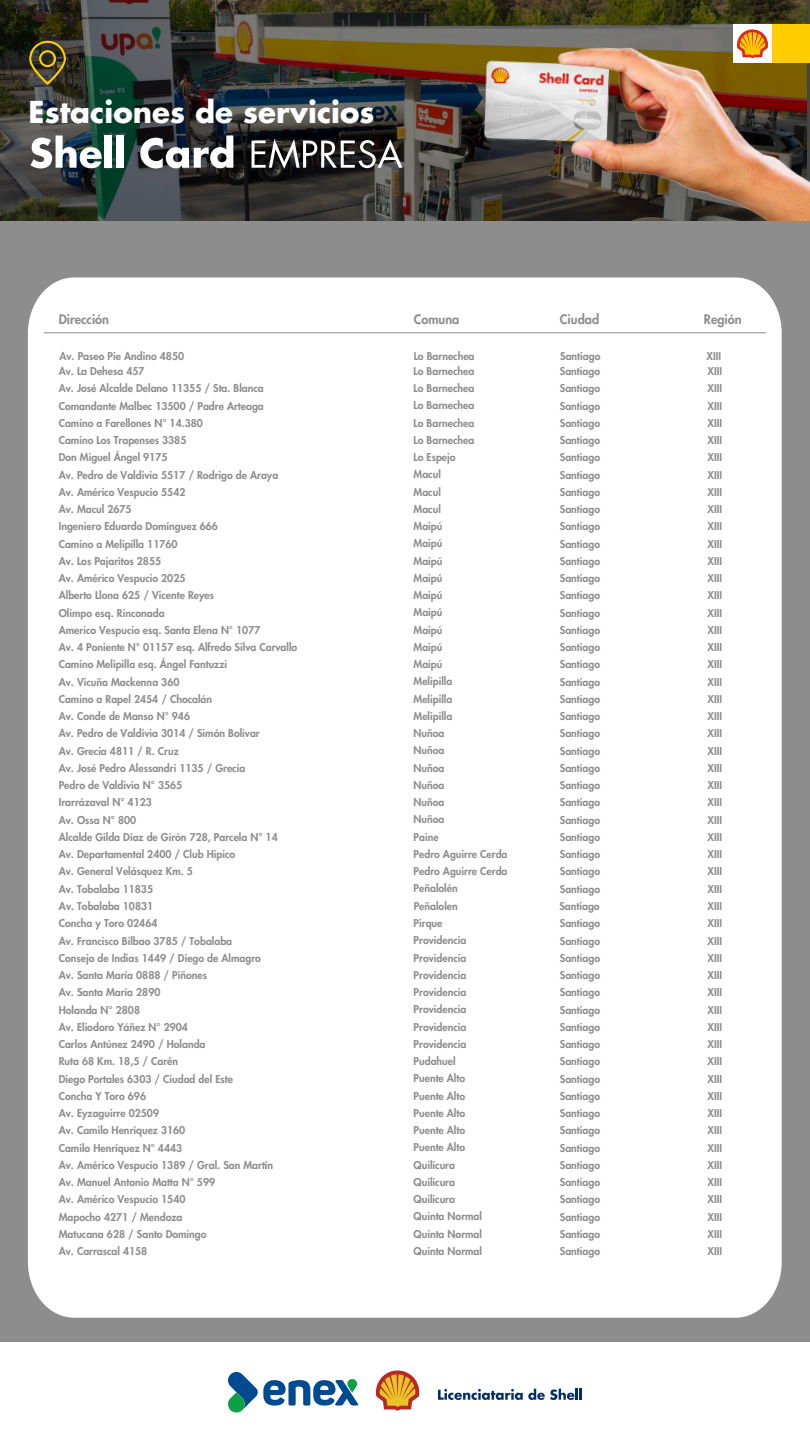
<style>
.page{position:relative;width:810px;height:1440px;background:#8d8d8d}
.page>*{position:absolute;margin:0;border:0;box-sizing:border-box;transform-origin:0 0}
.t1{font:700 29.33px "Futura Std";color:#fff}
.t2{font:800 12.75px "Futura Std";color:#8d8d8d}
.t3{font:800 10.5px/17.2px "Futura Std";color:#8d8d8d}
</style>
<div class="page">
<img style="left:0;top:0;width:810px;height:220px">
<img style="left:481px;top:45px;width:329px;height:175px">
<svg style="left:29px;top:41px;width:37px;height:44px;background:#5e5424"></svg>
<svg style="left:30px;top:135px;width:72px;height:33px;background:#8e999c"></svg>
<div style="left:105px;top:135px;width:7px;height:33px;background:#fff"></div>
<div style="left:117px;top:135px;width:7px;height:33px;background:#fff"></div>
<svg style="left:140px;top:135px;width:93px;height:33px;background:#838487"></svg>
<svg style="left:252px;top:139px;width:150px;height:30px;background:#5e5d5c"></svg>
<div style="left:733px;top:24px;width:39px;height:39px;background:#fff"></div>
<div style="left:772px;top:24px;width:38px;height:39px;background:#ffcd00"></div>
<svg style="left:737px;top:29px;width:31px;height:29px"></svg>
<div style="left:28px;top:277px;width:754px;height:1041px;background:#fff"></div>
<hr style="left:44px;top:332px;width:722px;height:1px;background:#8d8d8d">
<div style="left:0;top:1343px;width:810px;height:97px;background:#fff"></div>
<svg style="left:376px;top:1370px;width:43px;height:41px"></svg>
<svg style="left:438px;top:1389px;width:144px;height:11px"></svg>
<svg style="left:228px;top:1372px;width:131px;height:41px"></svg>
<h1 class="t1" style="left:29px;top:92px;width:347px">Estaciones de servicios</h1>
<p class="t2" style="left:59px;top:311px;width:52px">Dirección</p>
<p class="t2" style="left:414px;top:311px;width:47px">Comuna</p>
<p class="t2" style="left:560px;top:311px;width:41px">Ciudad</p>
<p class="t2" style="left:704px;top:311px;width:39px">Región</p>
<p class="t3" style="left:59px;top:348px;width:126px">Av. Paseo Pie Andino 4850</p>
<p class="t3" style="left:414px;top:347px;width:62px">Lo Barnechea</p>
<p class="t3" style="left:560px;top:347px;width:42px">Santiago</p>
<p class="t3" style="left:707px;top:348px;width:16px">XIII</p>
<p class="t3" style="left:414px;top:362px;width:95px">Lo Barnechea<br>Lo Barnechea<br>Lo Barnechea<br>Lo Barnechea<br>Lo Barnechea<br>Lo Espejo<br>Macul<br>Macul<br>Macul<br>Maipú<br>Maipú<br>Maipú<br>Maipú<br>Maipú<br>Maipú<br>Maipú<br>Maipú<br>Maipú<br>Melipilla<br>Melipilla<br>Melipilla<br>Nuñoa<br>Nuñoa<br>Nuñoa<br>Nuñoa<br>Nuñoa<br>Nuñoa<br>Paine<br>Pedro Aguirre Cerda<br>Pedro Aguirre Cerda<br>Peñalolén</p>
<p class="t3" style="left:414px;top:915px;width:70px">Pirque<br>Providencia<br>Providencia<br>Providencia<br>Providencia<br>Providencia<br>Providencia<br>Providencia<br>Pudahuel<br>Puente Alto<br>Puente Alto<br>Puente Alto<br>Puente Alto<br>Puente Alto<br>Quilicura<br>Quilicura<br>Quilicura<br>Quinta Normal<br>Quinta Normal<br>Quinta Normal</p>
<p class="t3" style="left:59px;top:363px;width:240px">Av. La Dehesa 457<br>Av. José Alcalde Delano 11355 / Sta. Blanca<br>Comandante Malbec 13500 / Padre Arteaga<br>Camino a Farellones N° 14.380<br>Camino Los Trapenses 3385<br>Don Miguel Ángel 9175<br>Av. Pedro de Valdivia 5517 / Rodrigo de Araya<br>Av. Américo Vespucio 5542<br>Av. Macul 2675<br>Ingeniero Eduardo Domínguez 666<br>Camino a Melipilla 11760<br>Av. Los Pajaritos 2855<br>Av. Américo Vespucio 2025<br>Alberto Llona 625 / Vicente Reyes<br>Olimpo esq. Rinconada<br>Americo Vespucio esq. Santa Elena N° 1077<br>Av. 4 Poniente N° 01157 esq. Alfredo Silva Carvallo<br>Camino Melipilla esq. Ángel Fantuzzi<br>Av. Vicuña Mackenna 360<br>Camino a Rapel 2454 / Chocalán<br>Av. Conde de Manso N° 946<br>Av. Pedro de Valdivia 3014 / Simón Bolivar<br>Av. Grecia 4811 / R. Cruz<br>Av. José Pedro Alessandri 1135 / Grecia<br>Pedro de Valdivia N° 3565<br>Irarrázaval N° 4123<br>Av. Ossa N° 800<br>Alcalde Gilda Díaz de Girón 728, Parcela N° 14<br>Av. Departamental 2400 / Club Hipico<br>Av. General Velásquez Km. 5<br>Av. Tobalaba 11835</p>
<p class="t3" style="left:59px;top:915px;width:216px">Concha y Toro 02464<br>Av. Francisco Bilbao 3785 / Tobalaba<br>Consejo de Indias 1449 / Diego de Almagro<br>Av. Santa María 0888 / Piñones<br>Av. Santa María 2890<br>Holanda N° 2808<br>Av. Eliodoro Yáñez N° 2904<br>Carlos Antúnez 2490 / Holanda<br>Ruta 68 Km. 18,5 / Carén<br>Diego Portales 6303 / Ciudad del Este<br>Concha Y Toro 696<br>Av. Eyzaguirre 02509<br>Av. Camilo Henríquez 3160<br>Camilo Henríquez N° 4443<br>Av. Américo Vespucio 1389 / Gral. San Martín<br>Av. Manuel Antonio Matta N° 599<br>Av. Américo Vespucio 1540<br>Mapocho 4271 / Mendoza<br>Matucana 628 / Santo Domingo<br>Av. Carrascal 4158</p>
<p class="t3" style="left:560px;top:363px;width:42px;text-align:justify">Santiago Santiago Santiago Santiago Santiago Santiago Santiago Santiago Santiago Santiago Santiago Santiago Santiago Santiago Santiago Santiago Santiago Santiago Santiago Santiago Santiago Santiago Santiago Santiago Santiago Santiago Santiago Santiago Santiago Santiago Santiago</p>
<p class="t3" style="left:560px;top:915px;width:42px;text-align:justify">Santiago Santiago Santiago Santiago Santiago Santiago Santiago Santiago Santiago Santiago Santiago Santiago Santiago Santiago Santiago Santiago Santiago Santiago Santiago Santiago</p>
<p class="t3" style="left:708px;top:363px;width:16px;text-align:justify">XIII XIII XIII XIII XIII XIII XIII XIII XIII XIII XIII XIII XIII XIII XIII XIII XIII XIII XIII XIII XIII XIII XIII XIII XIII XIII XIII XIII XIII XIII XIII</p>
<p class="t3" style="left:708px;top:915px;width:16px;text-align:justify">XIII XIII XIII XIII XIII XIII XIII XIII XIII XIII XIII XIII XIII XIII XIII XIII XIII XIII XIII XIII</p>
<p class="t3" style="left:59px;top:897px;width:96px">Av. Tobalaba 10831</p>
<p class="t3" style="left:414px;top:897px;width:46px">Peñalolen</p>
<p class="t3" style="left:559px;top:897px;width:42px">Santiago</p>
<p class="t3" style="left:708px;top:897px;width:16px">XIII</p>
</div>
